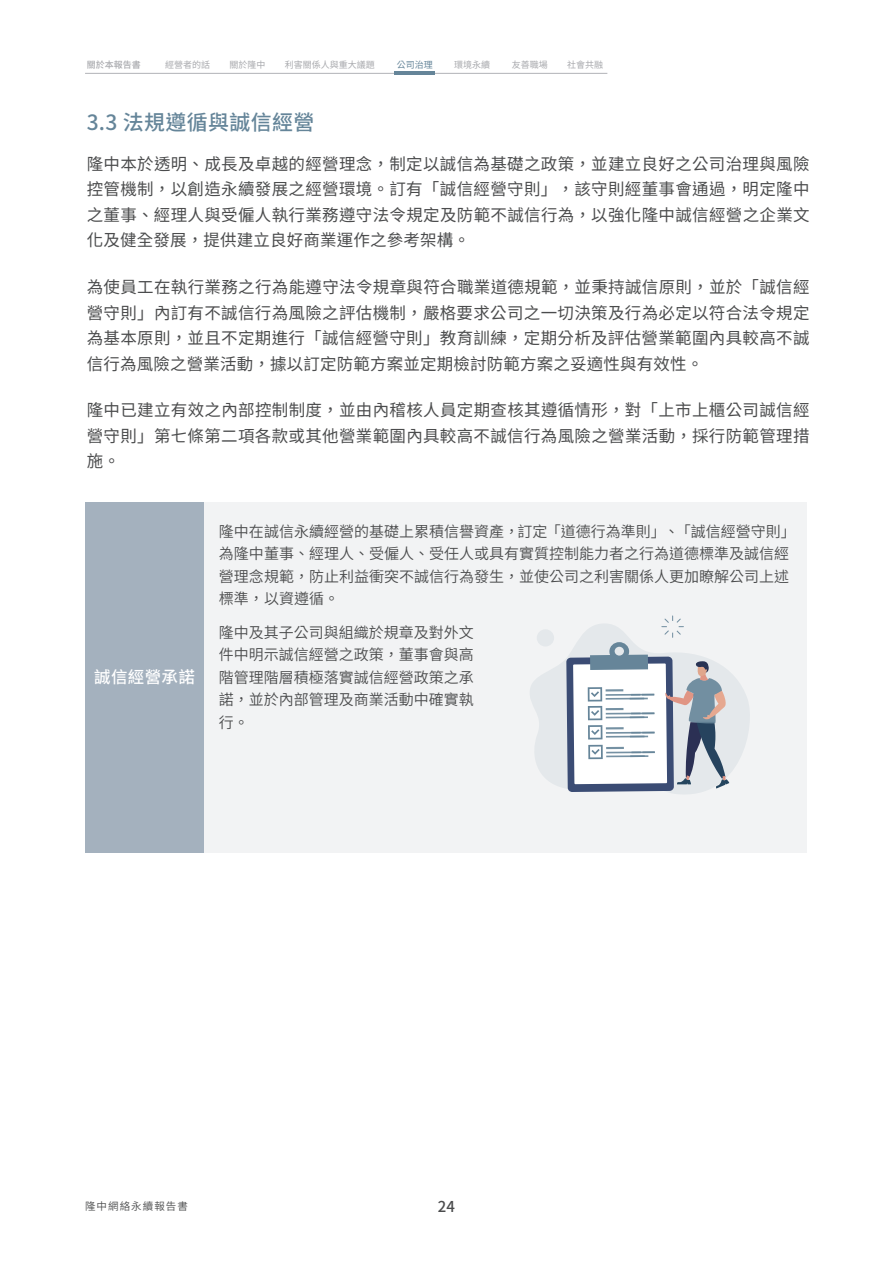
<style>
.page{position:relative;width:893px;height:1263px;background:#fff}
.page>*{position:absolute;margin:0;border:0;box-sizing:border-box;transform-origin:0 0}
.t1{font:500 21px "Noto Sans CJ Ktc";letter-spacing:.015em;color:#658599}
.t2{font:16.5px/25.5px "Noto Sans CJ Ktc";letter-spacing:.02em;color:#4b4c4d;text-align:justify}
.t3{font:500 16.5px "Noto Sans CJ Ktc";letter-spacing:.02em;color:#fff}
.t4{font:600 15px/22.5px "Noto Sans CJ Ktc";color:#4b4c4d}
.t5{font:500 15px "Noto Sans CJ Ktc";color:#4b4c4d}
.t6{font:600 10.5px "Noto Sans CJ Ktc";letter-spacing:.1em;color:#4b4c4d}
.t7{font:9px "Noto Sans CJ Ktc";color:#a8a9ad}
.t8{font:500 9px "Noto Sans CJ Ktc";color:#a8a9ad}
.t9{font:9px "Noto Sans CJ Ktc";color:#658599}
</style>
<div class="page">
<hr style="left:85px;top:73px;width:522px;height:1px;background:#b2b3b7">
<hr style="left:394px;top:71px;width:41px;height:4px;background:#658599">
<div style="left:85px;top:502px;width:119px;height:351px;background:#a4b1be"></div>
<div style="left:204px;top:502px;width:603px;height:351px;background:#f2f3f4"></div>
<svg style="left:530px;top:615px;width:220px;height:179px"></svg>
<div style="left:537px;top:629px;width:17px;height:17px;background:#e4e8eb;border-radius:50%"></div>
<p class="t8" style="left:87px;top:60px;width:55px">關於本報告書</p>
<p class="t7" style="left:165px;top:60px;width:46px">經營者的話</p>
<p class="t7" style="left:230px;top:60px;width:37px">關於隆中</p>
<p class="t7" style="left:285px;top:60px;width:91px">利害關係人與重大議題</p>
<p class="t9" style="left:397px;top:60px;width:37px">公司治理</p>
<p class="t7" style="left:454px;top:60px;width:37px">環境永續</p>
<p class="t7" style="left:512px;top:60px;width:37px">友善職場</p>
<p class="t7" style="left:567px;top:60px;width:37px">社會共融</p>
<p class="t1" style="left:87px;top:111px;width:229px">3.3 法規遵循與誠信經營</p>
<p class="t2" style="left:87px;top:151px;width:725px">隆中本於透明、成長及卓越的經營理念，制定以誠信為基礎之政策，並建立良好之公司治理與風險控管機制，以創造永續發展之經營環境。訂有「誠信經營守則」，該守則經董事會通過，明定隆中之董事、經理人與受僱人執行業務遵守法令規定及防範不誠信行為，以強化隆中誠信經營之企業文化及健全發展，提供建立良好商業運作之參考架構。</p>
<p class="t2" style="left:87px;top:275px;width:724px">為使員工在執行業務之行為能遵守法令規章與符合職業道德規範，並秉持誠信原則，並於「誠信經營守則」內訂有不誠信行為風險之評估機制，嚴格要求公司之一切決策及行為必定以符合法令規定為基本原則，並且不定期進行「誠信經營守則」教育訓練，定期分析及評估營業範圍內具較高不誠信行為風險之營業活動，據以訂定防範方案並定期檢討防範方案之妥適性與有效性。</p>
<p class="t2" style="left:87px;top:398px;width:724px">隆中已建立有效之內部控制制度，並由內稽核人員定期查核其遵循情形，對「上市上櫃公司誠信經營守則」第七條第二項各款或其他營業範圍內具較高不誠信行為風險之營業活動，採行防範管理措施。</p>
<p class="t3" style="left:94px;top:668px;width:102px">誠信經營承諾</p>
<p class="t4" style="left:219px;top:520px;width:578px">隆中在誠信永續經營的基礎上累積信譽資產，訂定「道德行為準則」、「誠信經營守則」為隆中董事、經理人、受僱人、受任人或具有實質控制能力者之行為道德標準及誠信經營理念規範，防止利益衝突不誠信行為發生，並使公司之利害關係人更加瞭解公司上述標準，以資遵循。</p>
<p class="t4" style="left:219px;top:621px;width:256px;text-align:justify">隆中及其子公司與組織於規章及對外文件中明示誠信經營之政策，董事會與高階管理階層積極落實誠信經營政策之承諾，並於內部管理及商業活動中確實執行。</p>
<p class="t6" style="left:85px;top:1200px;width:104px">隆中網絡永續報告書</p>
<p class="t5" style="left:438px;top:1198px;width:19px">24</p>
</div>
